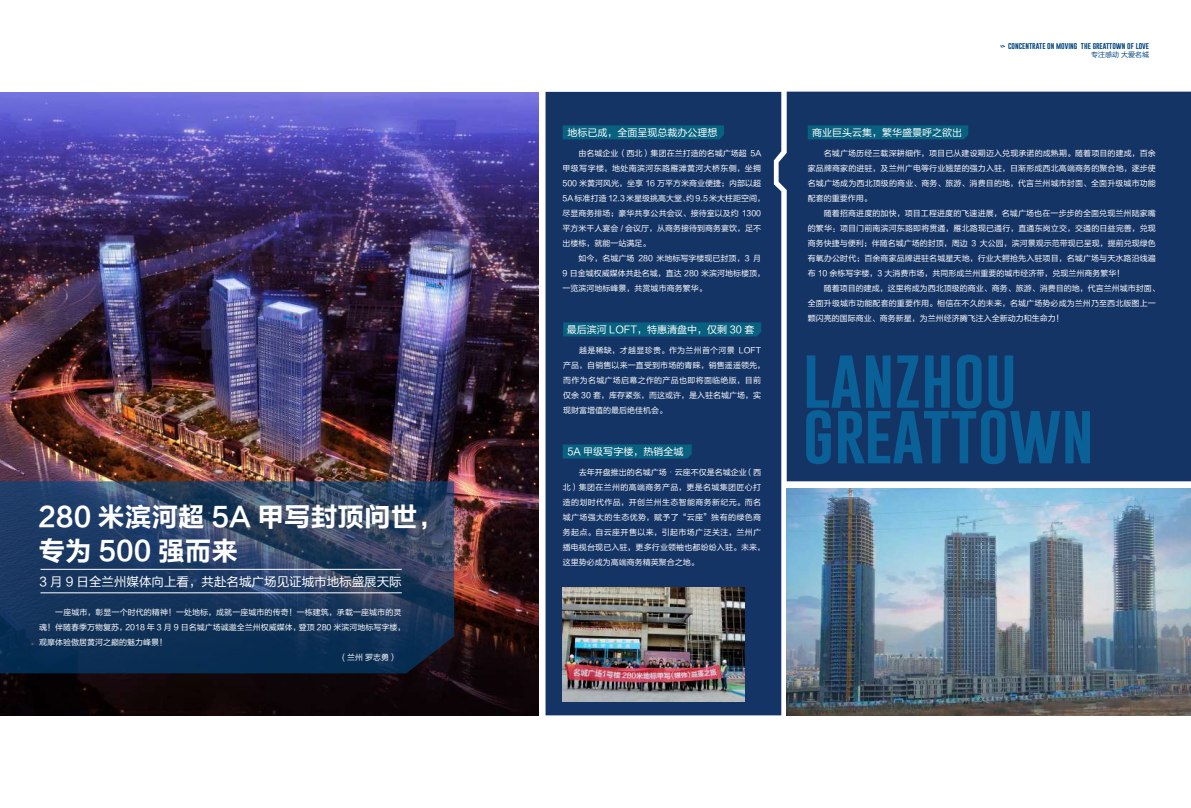
<style>
.page{position:relative;width:1191px;height:808px;background:#fff}
.page>*{position:absolute;margin:0;border:0;box-sizing:border-box;transform-origin:0 0}
.t1{font:62px/55.6px "Gobold";color:#096198}
.t2{font:26.7px/33.4px "FZLTCHK GBK1 0";color:#fff}
.t3{font:12.5px "FZLTHK GBK1 0";color:#fff}
.t4{font:10px "FZLTHK GBK1 0";color:#fff}
.t5{font:8px/15px "FZLTHK GBK1 0";color:#fff}
.t6{font:8px/15px "FZLTHK GBK1 0";letter-spacing:.04em;color:#fff}
.t7{font:7px "Gobold";color:#004680}
.t8{font:7px "FZLTHK GBK1 0";color:#004680}
.s1{font-family:"Adobe Song Std";font-weight:300}
</style>
<div class="page">
<img style="left:787px;top:488px;width:404px;height:227px">
<svg style="left:1000px;top:45px;width:5px;height:3px"></svg>
<img style="left:0;top:93px;width:539px;height:622px">
<svg style="left:0;top:481px;width:454px;height:192px;background:#1f3a5e"></svg>
<hr style="left:40px;top:569px;width:362px;height:1px;background:#fff">
<hr style="left:40px;top:592px;width:362px;height:1px;background:#fff">
<div style="left:781px;top:92px;width:410px;height:389px;background:#153466"></div>
<div style="left:545px;top:92px;width:236px;height:623px;background:#153466"></div>
<svg style="left:563px;top:322px;width:198px;height:14px;background:#095f7e"></svg>
<svg style="left:562px;top:125px;width:162px;height:14px;background:#095f7f"></svg>
<svg style="left:563px;top:444px;width:129px;height:14px;background:#095f7e"></svg>
<svg style="left:807px;top:125px;width:161px;height:14px;background:#095f7f"></svg>
<img style="left:563px;top:587px;width:181px;height:115px">
<h2 class="t2" style="left:39px;top:501px;width:407px">280 米滨河超 5A 甲写封顶问世，专为 500 强而来</h2>
<h3 class="t3" style="left:39px;top:574px;width:364px">3 月 9 日全兰州媒体向上看，共赴名城广场见证城市地标盛展天际</h3>
<p class="t5" style="left:39px;top:605px;width:368px;text-indent:16px">一座城市，彰显一个时代的精神！一处地标，成就一座城市的传奇！一栋建筑，承载一座城市的灵魂！伴随春季万物复苏，2018 年 3 月 9 日名城广场诚邀全兰州权威媒体，登顶 280 米滨河地标写字楼，观摩体验傲居黄河之巅的魅力峰景！</p>
<p class="t5" style="left:342px;top:650px;width:57px">( 兰州 罗志勇）</p>
<p class="t4" style="left:567px;top:127px;width:151px">地标已成，全面呈现总裁办公理想</p>
<p class="t5" style="left:562px;top:145px;width:204px;text-indent:16px">由名城企业（西北）集团在兰打造的名城广场超 5A甲级写字楼，地处南滨河东路雁滩黄河大桥东侧，坐拥<br>500 米黄河风光，坐享 16 万平方米商业便捷；内部以超<br>5A 标准打造 12.3 米星级挑高大堂、约 9.5 米大柱距空间，尽显商务排场；豪华共享公共会议、接待室以及约 1300平方米千人宴会 / 会议厅，从商务接待到商务宴饮，足不出楼栋，就能一站满足。</p>
<p class="t5" style="left:562px;top:250px;width:204px;text-indent:16px">如今，名城广场 280 米地标写字楼现已封顶，3 月<br>9 日金城权威媒体共赴名城，直达 280 米滨河地标楼顶，一览滨河地标峰景，共赏城市商务繁华。</p>
<p class="t4" style="left:567px;top:324px;width:189px">最后滨河 LOFT，特惠清盘中，仅剩 30 套</p>
<p class="t5" style="left:563px;top:343px;width:203px;text-indent:16px">越是稀缺，才越显珍贵。作为兰州首个河景 LOFT产品，自销售以来一直受到市场的青睐，销售遥遥领先，而作为名城广场启幕之作的产品也即将面临绝版，目前仅余 30 套，库存紧张，而这或许，是入驻名城广场，实现财富增值的最后绝佳机会。</p>
<p class="t4" style="left:567px;top:446px;width:117px">5A 甲级写字楼，热销全城</p>
<p class="t6" style="left:563px;top:465px;width:204px;text-indent:16px">去年开盘推出的名城广场<span class="s1">·</span>云座不仅是名城企业（西北）集团在兰州的高端商务产品，更是名城集团匠心打造的划时代作品，开创兰州生态智能商务新纪元。而名城广场强大的生态优势，赋予了“云座”独有的绿色商务起点。自云座开售以来，引起市场广泛关注，兰州广播电视台现已入驻，更多行业领袖也都纷纷入驻。未来，这里势必成为高端商务精英聚合之地。</p>
<p class="t7" style="left:1008px;top:41px;width:142px">CONCENTRATE ON MOVING THE GREATTOWN OF LOVE</p>
<p class="t8" style="left:1091px;top:51px;width:59px">专注感动 大爱名城</p>
<p class="t4" style="left:812px;top:127px;width:151px">商业巨头云集，繁华盛景呼之欲出</p>
<p class="t5" style="left:807px;top:145px;width:350px;text-align:justify;text-indent:16px">名城广场历经三载深耕细作，项目已从建设期迈入兑现承诺的成熟期。随着项目的建成，百余家品牌商家的进驻，及兰州广电等行业翘楚的强力入驻，日渐形成西北高端商务的聚合地，逐步使名城广场成为西北顶级的商业、商务、旅游、消费目的地，代言兰州城市封面、全面升级城市功能配套的重要作用。</p>
<p class="t5" style="left:807px;top:205px;width:350px;text-align:justify;text-indent:16px">随着招商进度的加快，项目工程进度的飞速进展，名城广场也在一步步的全面兑现兰州陆家嘴的繁华：项目门前南滨河东路即将贯通，雁北路现已通行，直通东岗立交，交通的日益完善，兑现商务快捷与便利；伴随名城广场的封顶，周边 3 大公园，滨河景观示范带现已呈现，提前兑现绿色有氧办公时代；百余商家品牌进驻名城星天地，行业大鳄抢先入驻项目，名城广场与天水路沿线遍布 10 余栋写字楼，3 大消费市场，共同形成兰州重要的城市经济带，兑现兰州商务繁华！</p>
<p class="t5" style="left:807px;top:280px;width:353px;text-indent:16px">随着项目的建成，这里将成为西北顶级的商业、商务、旅游、消费目的地，代言兰州城市封面、全面升级城市功能配套的重要作用。相信在不久的未来，名城广场势必成为兰州乃至西北版图上一颗闪亮的国际商业、商务新星，为兰州经济腾飞注入全新动力和生命力！</p>
<h1 class="t1" style="left:803px;top:350px;width:292px">LANZHOU<br>GREATTOWN</h1>
</div>
